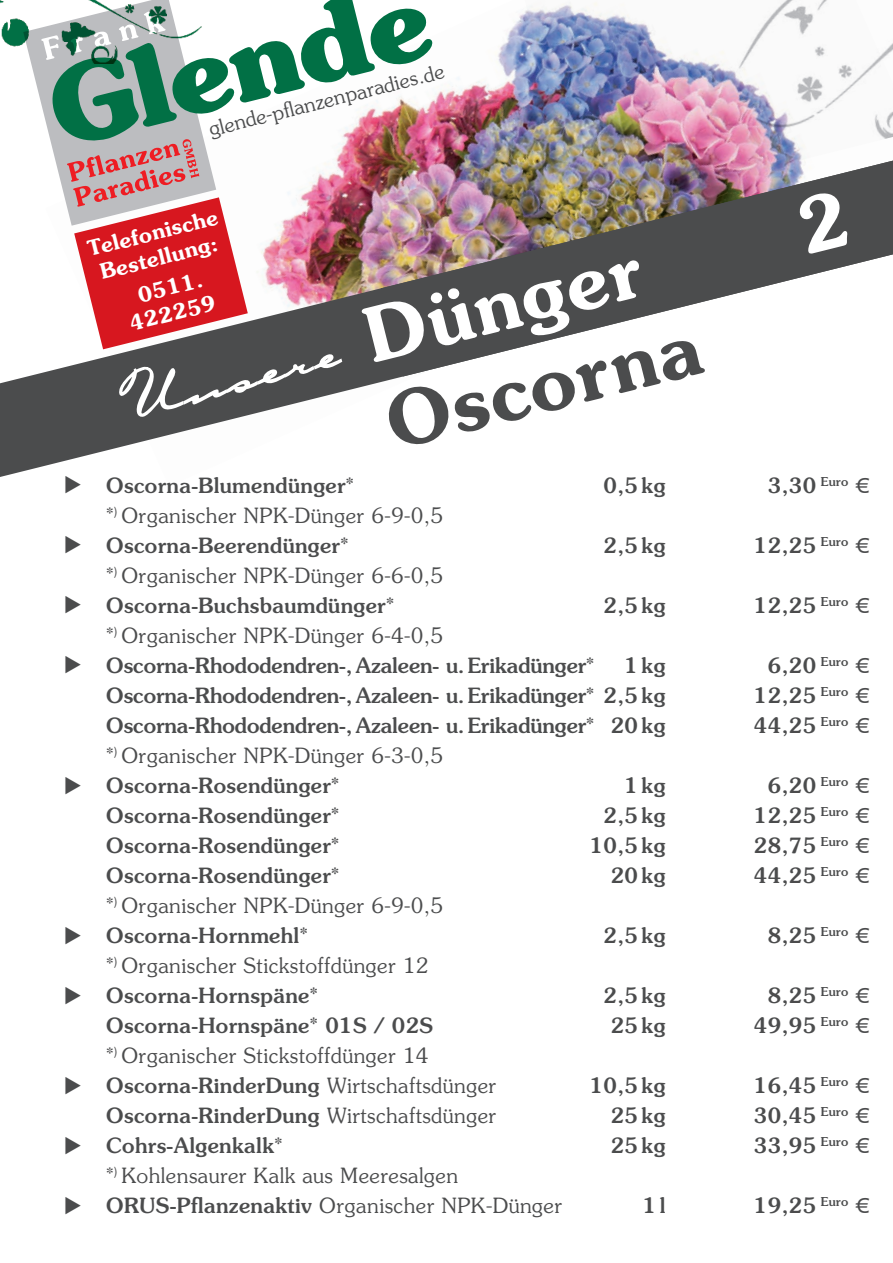
<style>
.page{position:relative;width:893px;height:1263px;background:#fff}
.page>*{position:absolute;margin:0;border:0;box-sizing:border-box;transform-origin:0 0}
.t1{font:600 75px "Souvenir";color:#4b4c4d}
.t2{font:600 75px "Souvenir";color:#fff}
.t3{font:500 21px "Souvenir";letter-spacing:.02em;color:#4b4c4d}
.t4{font:300 21px "Souvenir";letter-spacing:.02em;color:#4b4c4d}
.t5{font:500 21px "Souvenir";color:#4b4c4d}
.t6{font:600 21px/25.5px "Souvenir";color:#fff;text-align:center}
.t7{font:300 20.4px "Souvenir";color:#4b4c4d}
.s1{font-weight:300}
.s2{font-weight:500}
</style>
<div class="page">
<img style="left:432px;top:14px;width:92px;height:147px">
<img style="left:0;top:0;width:23px;height:47px">
<svg style="left:0;top:377px;width:236px;height:100px;fill:#4b4c4d"></svg>
<img style="left:524px;top:0;width:369px;height:161px">
<img style="left:432px;top:161px;width:461px;height:209px">
<img style="left:23px;top:0;width:409px;height:418px">
<div style="left:795px;top:189px;width:55px;height:65px;background:#4b4c4d"></div>
<svg style="left:66px;top:476px;width:15px;height:1px"></svg>
<p class="t7" style="left:206px;top:117px;width:243px;rotate:-14deg">glende-pfl anzenparadies.de</p>
<p class="t6" style="left:85px;top:237px;width:135px;rotate:-14deg">Telefonische<br>Bestellung:</p>
<p class="t6" style="left:135px;top:283px;width:67px;rotate:-14deg">0511.</p>
<p class="t6" style="left:127px;top:311px;width:89px;rotate:-14deg">422259</p>
<p class="t2" style="left:355px;top:290px;width:284px;rotate:-14deg">Dünger</p>
<p class="t1" style="left:376px;top:376px;width:323px;rotate:-14deg">Oscorna</p>
<p class="t3" style="left:106px;top:472px;width:249px">Oscorna-Blumendünger*</p>
<p class="t3" style="left:604px;top:472px;width:63px">0,5 kg</p>
<p class="t3" style="left:768px;top:472px;width:96px">3,30 <sup>Euro</sup> €</p>
<p class="t4" style="left:106px;top:502px;width:338px">*<sup>)</sup> Organischer NPK-Dünger 6-9-0,5</p>
<p class="t3" style="left:106px;top:532px;width:244px">Oscorna-Beerendünger*</p>
<p class="t3" style="left:604px;top:532px;width:63px">2,5 kg</p>
<p class="t3" style="left:754px;top:532px;width:110px">12,25 <sup>Euro</sup> €</p>
<p class="t4" style="left:106px;top:562px;width:338px">*<sup>)</sup> Organischer NPK-Dünger 6-6-0,5</p>
<p class="t3" style="left:106px;top:592px;width:289px">Oscorna-Buchsbaumdünger*</p>
<p class="t3" style="left:604px;top:592px;width:63px">2,5 kg</p>
<p class="t3" style="left:754px;top:592px;width:110px">12,25 <sup>Euro</sup> €</p>
<p class="t4" style="left:106px;top:622px;width:338px">*<sup>)</sup> Organischer NPK-Dünger 6-4-0,5</p>
<p class="t5" style="left:106px;top:652px;width:489px">Oscorna-Rhododendren-,Azaleen- u.Erikadünger*</p>
<p class="t3" style="left:625px;top:652px;width:42px">1kg</p>
<p class="t3" style="left:768px;top:652px;width:96px">6,20 <sup>Euro</sup> €</p>
<p class="t5" style="left:106px;top:682px;width:561px">Oscorna-Rhododendren-,Azaleen- u.Erikadünger* 2,5 kg</p>
<p class="t3" style="left:754px;top:682px;width:110px">12,25 <sup>Euro</sup> €</p>
<p class="t5" style="left:106px;top:712px;width:561px">Oscorna-Rhododendren-,Azaleen- u.Erikadünger* 20 kg</p>
<p class="t3" style="left:754px;top:712px;width:110px">44,25 <sup>Euro</sup> €</p>
<p class="t4" style="left:106px;top:742px;width:338px">*<sup>)</sup> Organischer NPK-Dünger 6-3-0,5</p>
<p class="t3" style="left:106px;top:772px;width:234px">Oscorna-Rosendünger*</p>
<p class="t3" style="left:625px;top:772px;width:42px">1kg</p>
<p class="t3" style="left:768px;top:772px;width:96px">6,20 <sup>Euro</sup> €</p>
<p class="t3" style="left:106px;top:802px;width:234px">Oscorna-Rosendünger*</p>
<p class="t3" style="left:604px;top:802px;width:63px">2,5 kg</p>
<p class="t3" style="left:754px;top:802px;width:110px">12,25 <sup>Euro</sup> €</p>
<p class="t3" style="left:106px;top:832px;width:234px">Oscorna-Rosendünger*</p>
<p class="t3" style="left:590px;top:832px;width:77px">10,5 kg</p>
<p class="t3" style="left:754px;top:832px;width:110px">28,75 <sup>Euro</sup> €</p>
<p class="t3" style="left:106px;top:862px;width:234px">Oscorna-Rosendünger*</p>
<p class="t3" style="left:611px;top:862px;width:56px">20 kg</p>
<p class="t3" style="left:754px;top:862px;width:110px">44,25 <sup>Euro</sup> €</p>
<p class="t4" style="left:106px;top:892px;width:338px">*<sup>)</sup> Organischer NPK-Dünger 6-9-0,5</p>
<p class="t3" style="left:106px;top:922px;width:203px">Oscorna-Hornmehl*</p>
<p class="t3" style="left:604px;top:922px;width:63px">2,5 kg</p>
<p class="t3" style="left:768px;top:922px;width:96px">8,25 <sup>Euro</sup> €</p>
<p class="t4" style="left:106px;top:952px;width:324px">*<sup>)</sup> Organischer Stickstoffdünger 12</p>
<p class="t3" style="left:106px;top:982px;width:213px">Oscorna-Hornspäne*</p>
<p class="t3" style="left:604px;top:982px;width:63px">2,5 kg</p>
<p class="t3" style="left:768px;top:982px;width:96px">8,25 <sup>Euro</sup> €</p>
<p class="t3" style="left:106px;top:1012px;width:328px">Oscorna-Hornspäne* 01S / 02S</p>
<p class="t3" style="left:611px;top:1012px;width:56px">25 kg</p>
<p class="t3" style="left:754px;top:1012px;width:110px">49,95 <sup>Euro</sup> €</p>
<p class="t4" style="left:106px;top:1042px;width:324px">*<sup>)</sup> Organischer Stickstoffdünger 14</p>
<p class="t3" style="left:106px;top:1072px;width:391px">Oscorna-RinderDung <span class="s1">Wirtschaftsdünger</span></p>
<p class="t3" style="left:590px;top:1072px;width:77px">10,5 kg</p>
<p class="t3" style="left:754px;top:1072px;width:110px">16,45 <sup>Euro</sup> €</p>
<p class="t3" style="left:106px;top:1102px;width:391px">Oscorna-RinderDung <span class="s1">Wirtschaftsdünger</span></p>
<p class="t3" style="left:611px;top:1102px;width:56px">25 kg</p>
<p class="t3" style="left:754px;top:1102px;width:110px">30,45 <sup>Euro</sup> €</p>
<p class="t3" style="left:106px;top:1132px;width:178px">Cohrs-Algenkalk*</p>
<p class="t3" style="left:611px;top:1132px;width:56px">25 kg</p>
<p class="t3" style="left:754px;top:1132px;width:110px">33,95 <sup>Euro</sup> €</p>
<p class="t4" style="left:106px;top:1162px;width:353px">*<sup>)</sup> Kohlensaurer Kalk aus Meeresalgen</p>
<p class="t4" style="left:106px;top:1192px;width:457px"><span class="s2">ORUS-Pflanzenaktiv</span> Organischer NPK-Dünger</p>
<p class="t3" style="left:643px;top:1192px;width:24px">1l</p>
<p class="t3" style="left:754px;top:1192px;width:110px">19,25 <sup>Euro</sup> €</p>
</div>
